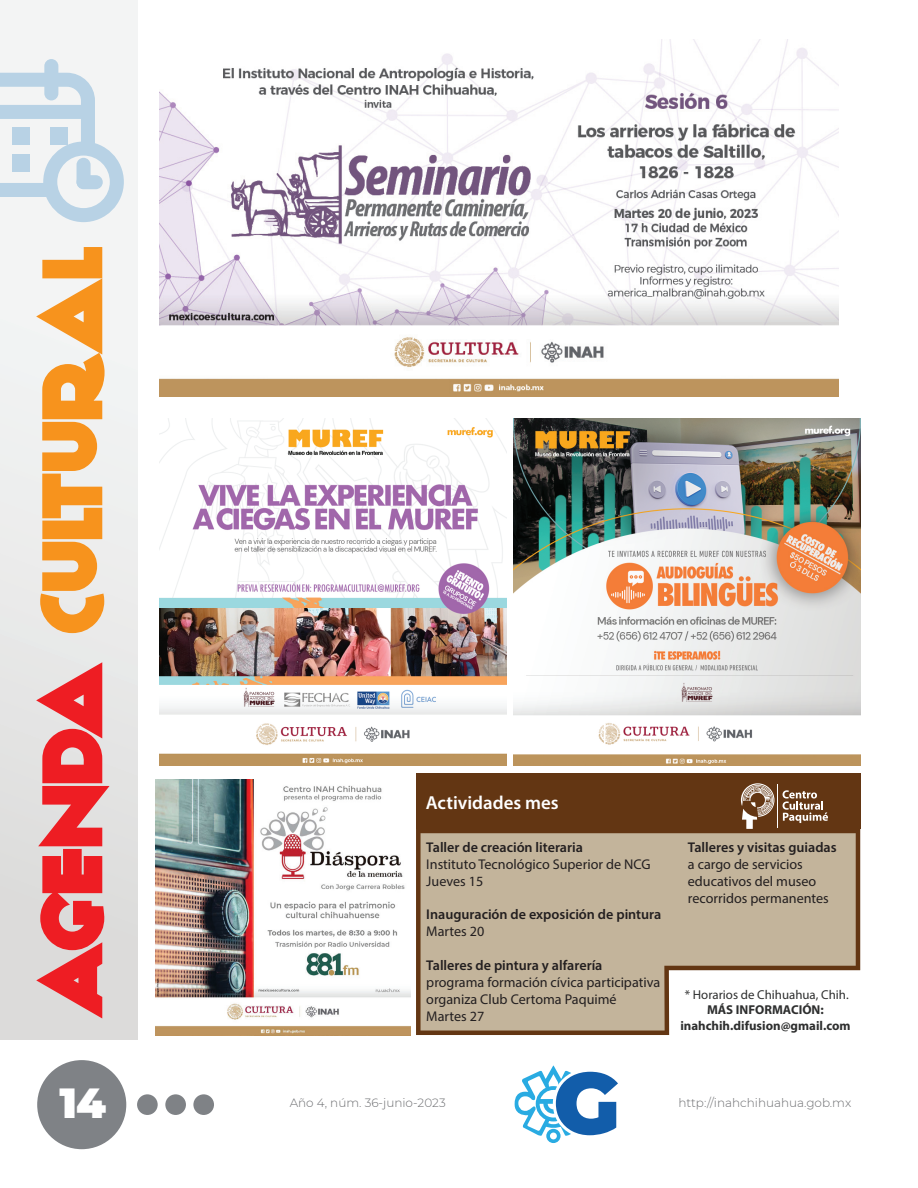
<style>
.page{position:relative;width:918px;height:1188px;background:#fff}
.page>*{position:absolute;margin:0;border:0;box-sizing:border-box;transform-origin:0 0}
.t1{font:87.6px "Kilo Gram";color:#f7931d}
.t2{font:900 42px "Montserrat";color:#fff}
.t3{font:600 18.9px "Myriad Pro";color:#fff}
.t4{font:14.1px/17px "Myriad Pro";color:#231f20}
.t5{font:600 14.1px "Myriad Pro";color:#231f20}
.t6{font:700 12.9px/15.5px "Myriad Pro";color:#2e2f2f;text-align:center}
.t7{font:12.9px "Myriad Pro";color:#2e2f2f}
.t8{font:300 12px "Montserrat";color:#6c6d70}
.s1{color:#ee1d23}
</style>
<div class="page">
<div style="left:37px;top:1060px;width:89px;height:89px;background:#7f8286;border-radius:50%"></div>
<div style="left:193px;top:1094px;width:21px;height:21px;background:#7f8286;border-radius:50%"></div>
<div style="left:165px;top:1094px;width:21px;height:21px;background:#7f8286;border-radius:50%"></div>
<div style="left:137px;top:1094px;width:21px;height:21px;background:#7f8286;border-radius:50%"></div>
<svg style="left:514px;top:1066px;width:104px;height:77px"></svg>
<svg style="left:0;top:0;width:137px;height:1039px"></svg>
<div style="left:44px;top:59px;width:14px;height:41px;background:#b8d2e5;border-radius:7px"></div>
<svg style="left:0;top:73px;width:124px;height:149px"></svg>
<div style="left:77px;top:158px;width:14px;height:31px;background:#b8d2e5;border-radius:7px"></div>
<div style="left:77px;top:175px;width:26px;height:14px;background:#b8d2e5;border-radius:7px"></div>
<img style="left:159px;top:40px;width:679px;height:357px">
<img style="left:155px;top:780px;width:255px;height:255px">
<img style="left:159px;top:418px;width:348px;height:348px">
<img style="left:513px;top:418px;width:347px;height:347px">
<svg style="left:416px;top:829px;width:444px;height:206px;fill:#c3b49b"></svg>
<div style="left:416px;top:773px;width:444px;height:56px;background:#633613"></div>
<svg style="left:783px;top:790px;width:45px;height:33px"></svg>
<hr style="left:777px;top:784px;width:1px;height:44px;background:#fff">
<svg style="left:741px;top:783px;width:33px;height:46px"></svg>
<h1 class="t1" style="left:18px;top:1019px;width:776px;rotate:-90deg"><span class="s1">Agenda</span> cultural</h1>
<h3 class="t3" style="left:426px;top:791px;width:134px">Actividades mes</h3>
<p class="t5" style="left:426px;top:838px;width:158px">Taller de creación literaria</p>
<p class="t4" style="left:426px;top:855px;width:226px">Instituto Tecnológico Superior de NCG<br>Jueves 15</p>
<p class="t5" style="left:426px;top:906px;width:237px">Inauguración de exposición de pintura</p>
<p class="t4" style="left:426px;top:923px;width:60px">Martes 20</p>
<p class="t5" style="left:426px;top:957px;width:178px">Talleres de pintura y alfarería</p>
<p class="t4" style="left:426px;top:974px;width:236px">programa formación cívica participativa organiza Club Certoma Paquimé<br>Martes 27</p>
<p class="t5" style="left:688px;top:838px;width:150px">Talleres y visitas guiadas</p>
<p class="t4" style="left:688px;top:855px;width:142px">a cargo de servicios educativos del museo recorridos permanentes</p>
<p class="t7" style="left:685px;top:986px;width:165px">* Horarios de Chihuahua, Chih.</p>
<p class="t6" style="left:680px;top:1002px;width:172px">MÁS INFORMACIÓN: inahchih.difusion@gmail.com</p>
<h2 class="t2" style="left:60px;top:1071px;width:48px">14</h2>
<p class="t8" style="left:290px;top:1095px;width:158px">Año 4, núm. 36-junio-2023</p>
<p class="t8" style="left:679px;top:1095px;width:174px">http://inahchihuahua.gob.mx</p>
</div>
